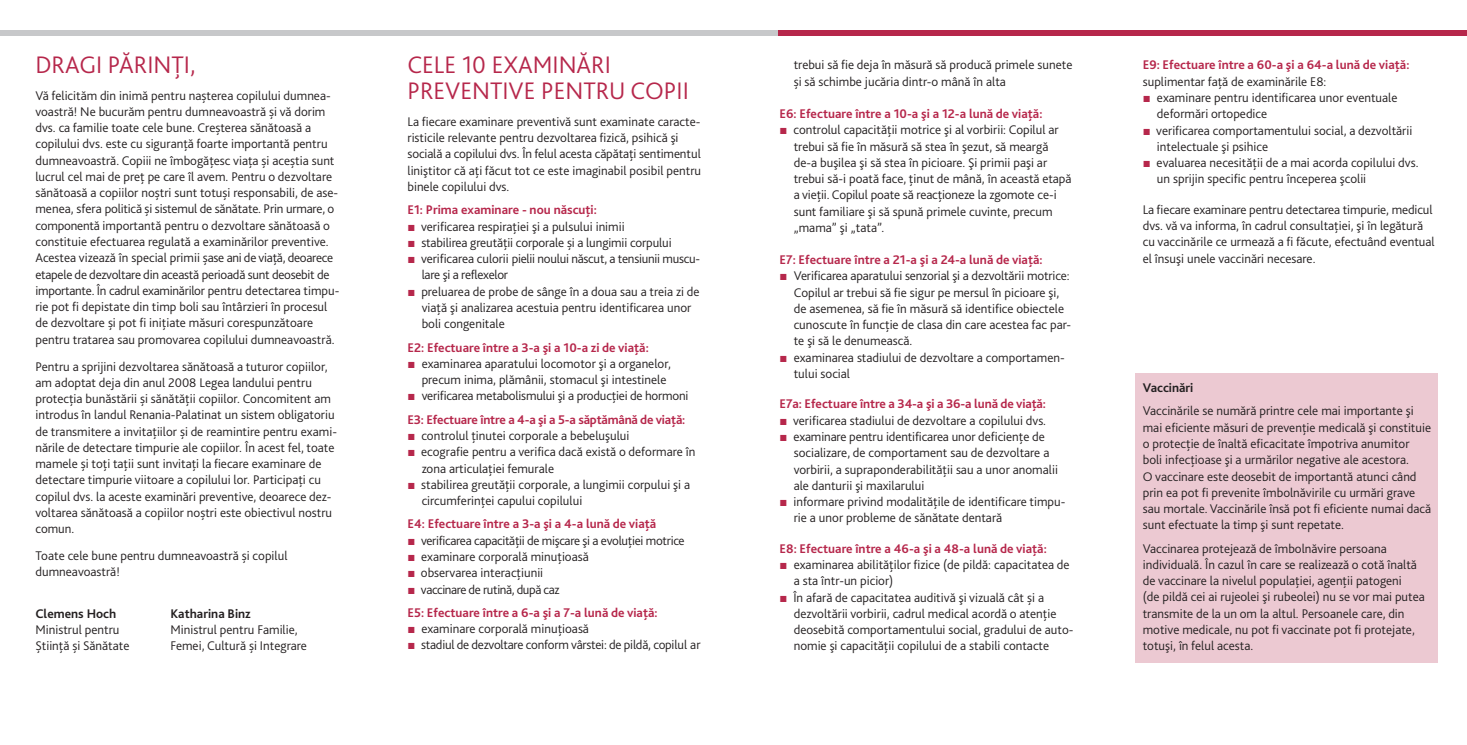
<style>
.page{position:relative;width:1467px;height:745px;background:#fff}
.page>*{position:absolute;margin:0;border:0;box-sizing:border-box;transform-origin:0 0}
.t1{font:300 25px/26.2px "Bliss 2";color:#b6274b}
.Absatzformat_1{font:300 13.12px/16.2px "Bliss 2";color:#231f20}
.t2{font:700 13.12px "Bliss 2";color:#b6274b}
.Absatzformat_1-2{font:300 13.12px/16.2px "Bliss 2";letter-spacing:-.02em;color:#231f20}
.Absatzformat_1-3{font:300 13.12px "Bliss 2";letter-spacing:-.025em;color:#231f20}
.t3{font:700 13.12px "Bliss 2";color:#231f20}
.Absatzformat_1-4{font:300 13.12px "Bliss 2";letter-spacing:-.03em;color:#231f20}
.s1{font-family:"Arial";font-weight:400;color:#b6274b}
</style>
<div class="page">
<div style="left:0;top:30px;width:779px;height:5px;background:#c7c8ca"></div>
<div style="left:779px;top:30px;width:688px;height:5px;background:#b6274b"></div>
<div style="left:1135px;top:373px;width:303px;height:289px;background:#ecc9d2"></div>
<h2 class="t1" style="left:35px;top:51px;width:162px">DRAGI PĂRINŢI,</h2>
<p class="Absatzformat_1" style="left:35px;top:87px;width:305px">Vă felicităm din inimă pentru nașterea copilului dumnea&shy;voastră! Ne bucurăm pentru dumneavoastră și vă dorim dvs. ca familie toate cele bune. Creșterea sănătoasă a copilului dvs. este cu siguranță foarte importantă pentru dumneavoastră. Copiii ne îmbogățesc viața și aceștia sunt lucrul cel mai de preț pe care îl avem. Pentru o dezvoltare sănătoasă a copiilor noștri sunt totuși responsabili, de ase&shy;menea, sfera politică și sistemul de sănătate. Prin urmare, o componentă importantă pentru o dezvoltare sănătoasă o constituie efectuarea regulată a examinărilor preventive.<br>Acestea vizează în special primii șase ani de viață, deoarece etapele de dezvoltare din această perioadă sunt deosebit de importante. În cadrul examinărilor pentru detectarea timpu&shy;rie pot fi depistate din timp boli sau întârzieri în procesul de dezvoltare și pot fi inițiate măsuri corespunzătoare pentru tratarea sau promovarea copilului dumneavoastră.</p>
<p class="Absatzformat_1" style="left:35px;top:357px;width:303px">Pentru a sprijini dezvoltarea sănătoasă a tuturor copiilor, am adoptat deja din anul 2008 Legea landului pentru protecția bunăstării și sănătății copiilor. Concomitent am introdus în landul Renania-Palatinat un sistem obligatoriu de transmitere a invitațiilor și de reamintire pentru exami&shy;nările de detectare timpurie ale copiilor. În acest fel, toate mamele și toți tații sunt invitați la fiecare examinare de detectare timpurie viitoare a copilului lor. Participați cu copilul dvs. la aceste examinări preventive, deoarece dez&shy;voltarea sănătoasă a copiilor noștri este obiectivul nostru comun.</p>
<p class="Absatzformat_1" style="left:35px;top:547px;width:254px">Toate cele bune pentru dumneavoastră și copilul dumneavoastră!</p>
<p class="t3" style="left:35px;top:604px;width:82px">Clemens Hoch</p>
<p class="t3" style="left:170px;top:604px;width:82px">Katharina Binz</p>
<p class="Absatzformat_1" style="left:35px;top:620px;width:86px">Ministrul pentru</p>
<p class="Absatzformat_1" style="left:170px;top:620px;width:129px">Ministrul pentru Familie,</p>
<p class="Absatzformat_1" style="left:35px;top:636px;width:96px">Știință și Sănătate</p>
<p class="Absatzformat_1" style="left:170px;top:636px;width:138px">Femei, Cultură și Integrare</p>
<h2 class="t1" style="left:407px;top:51px;width:283px">CELE 10 EXAMINĂRI<br>PREVENTIVE PENTRU COPII</h2>
<p class="Absatzformat_1" style="left:407px;top:113px;width:295px">La fiecare examinare preventivă sunt examinate caracte&shy;risticile relevante pentru dezvoltarea fizică, psihică şi socială a copilului dvs. În felul acesta căpătaţi sentimentul liniştitor că aţi făcut tot ce este imaginabil posibil pentru binele copilului dvs.</p>
<p class="t2" style="left:407px;top:202px;width:191px">E1: Prima examinare - nou născuţi:</p>
<p class="Absatzformat_1" style="left:407px;top:217px;width:219px"><span class="s1">■</span> verificarea respiraţiei şi a pulsului inimii</p>
<p class="Absatzformat_1" style="left:407px;top:234px;width:266px"><span class="s1">■</span> stabilirea greutăţii corporale și a lungimii corpului</p>
<p class="Absatzformat_1-2" style="left:422px;top:250px;width:280px;text-indent:-14px"><span class="s1">■</span> verificarea culorii pielii noului născut, a tensiunii muscu&shy;lare şi a reflexelor</p>
<p class="Absatzformat_1" style="left:422px;top:282px;width:279px;text-indent:-14px"><span class="s1">■</span> preluarea de probe de sânge în a doua sau a treia zi de viaţă şi analizarea acestuia pentru identificarea unor boli congenitale</p>
<p class="t2" style="left:407px;top:339px;width:243px">E2: Efectuare între a 3-a şi a 10-a zi de viaţă:</p>
<p class="Absatzformat_1" style="left:422px;top:355px;width:251px;text-indent:-14px"><span class="s1">■</span> examinarea aparatului locomotor şi a organelor, precum inima, plămânii, stomacul şi intestinele</p>
<p class="Absatzformat_1" style="left:407px;top:387px;width:282px"><span class="s1">■</span> verificarea metabolismului şi a producţiei de hormoni</p>
<p class="t2" style="left:407px;top:411px;width:279px">E3: Efectuare între a 4-a şi a 5-a săptămână de viaţă:</p>
<p class="Absatzformat_1" style="left:407px;top:427px;width:224px"><span class="s1">■</span> controlul ţinutei corporale a bebeluşului</p>
<p class="Absatzformat_1" style="left:422px;top:443px;width:275px;text-indent:-14px"><span class="s1">■</span> ecografie pentru a verifica dacă există o deformare în zona articulaţiei femurale</p>
<p class="Absatzformat_1" style="left:422px;top:475px;width:270px;text-indent:-14px"><span class="s1">■</span> stabilirea greutăţii corporale, a lungimii corpului şi a circumferinţei capului copilului</p>
<p class="t2" style="left:407px;top:515px;width:250px">E4: Efectuare între a 3-a şi a 4-a lună de viaţă</p>
<p class="Absatzformat_1-3" style="left:407px;top:532px;width:279px"><span class="s1">■</span> verificarea capacităţii de mişcare şi a evoluţiei motrice</p>
<p class="Absatzformat_1" style="left:407px;top:547px;width:183px"><span class="s1">■</span> examinare corporală minuţioasă</p>
<p class="Absatzformat_1" style="left:407px;top:564px;width:137px"><span class="s1">■</span> observarea interacțiunii</p>
<p class="Absatzformat_1-4" style="left:407px;top:580px;width:154px"><span class="s1">■</span> vaccinare de rutină, după caz</p>
<p class="t2" style="left:407px;top:604px;width:252px">E5: Efectuare între a 6-a şi a 7-a lună de viaţă:</p>
<p class="Absatzformat_1" style="left:407px;top:620px;width:183px"><span class="s1">■</span> examinare corporală minuţioasă</p>
<p class="Absatzformat_1-2" style="left:407px;top:636px;width:295px"><span class="s1">■</span> stadiul de dezvoltare conform vârstei: de pildă, copilul ar</p>
<p class="Absatzformat_1" style="left:794px;top:57px;width:280px">trebui să fie deja în măsură să producă primele sunete și să schimbe jucăria dintr-o mână în alta</p>
<p class="t2" style="left:780px;top:105px;width:264px">E6: Efectuare între a 10-a şi a 12-a lună de viaţă:</p>
<p class="Absatzformat_1" style="left:794px;top:121px;width:279px;text-indent:-14px"><span class="s1">■</span> controlul capacităţii motrice şi al vorbirii: Copilul ar trebui să fie în măsură să stea în şezut, să meargă de-a buşilea şi să stea în picioare. Şi primii paşi ar trebui să-i poată face, ţinut de mână, în această etapă a vieţii. Copilul poate să reacţioneze la zgomote ce-i sunt familiare şi să spună primele cuvinte, precum „mama” şi „tata”.</p>
<p class="t2" style="left:780px;top:251px;width:265px">E7: Efectuare între a 21-a şi a 24-a lună de viaţă:</p>
<p class="Absatzformat_1" style="left:794px;top:267px;width:279px;text-indent:-14px"><span class="s1">■</span> Verificarea aparatului senzorial şi a dezvoltării motrice:<br>Copilul ar trebui să fie sigur pe mersul în picioare şi, de asemenea, să fie în măsură să identifice obiectele cunoscute în funcţie de clasa din care acestea fac par&shy;te şi să le denumească.</p>
<p class="Absatzformat_1" style="left:794px;top:348px;width:273px;text-indent:-14px"><span class="s1">■</span> examinarea stadiului de dezvoltare a comportamen&shy;tului social</p>
<p class="t2" style="left:780px;top:395px;width:268px">E7a: Efectuare între a 34-a şi a 36-a lună de viaţă:</p>
<p class="Absatzformat_1" style="left:780px;top:411px;width:268px"><span class="s1">■</span> verificarea stadiului de dezvoltare a copilului dvs.</p>
<p class="Absatzformat_1" style="left:794px;top:428px;width:266px;text-indent:-14px"><span class="s1">■</span> examinare pentru identificarea unor deficienţe de socializare, de comportament sau de dezvoltare a vorbirii, a supraponderabilităţii sau a unor anomalii ale danturii şi maxilarului</p>
<p class="Absatzformat_1" style="left:794px;top:493px;width:273px;text-indent:-14px"><span class="s1">■</span> informare privind modalităţile de identificare timpu&shy;rie a unor probleme de sănătate dentară</p>
<p class="t2" style="left:780px;top:540px;width:269px">E8: Efectuare între a 46-a şi a 48-a lună de viaţă:</p>
<p class="Absatzformat_1" style="left:794px;top:556px;width:277px;text-indent:-14px"><span class="s1">■</span> examinarea abilităţilor fizice (de pildă: capacitatea de a sta într-un picior)</p>
<p class="Absatzformat_1" style="left:794px;top:588px;width:281px;text-indent:-14px"><span class="s1">■</span> În afară de capacitatea auditivă şi vizuală cât și a dezvoltării vorbirii, cadrul medical acordă o atenţie deosebită comportamentului social, gradului de auto&shy;nomie şi capacităţii copilului de a stabili contacte</p>
<p class="t2" style="left:1143px;top:57px;width:268px">E9: Efectuare între a 60-a şi a 64-a lună de viaţă:</p>
<p class="Absatzformat_1" style="left:1143px;top:73px;width:185px">suplimentar faţă de examinările E8:</p>
<p class="Absatzformat_1" style="left:1157px;top:89px;width:242px;text-indent:-14px"><span class="s1">■</span> examinare pentru identificarea unor eventuale deformări ortopedice</p>
<p class="Absatzformat_1" style="left:1157px;top:122px;width:257px;text-indent:-14px"><span class="s1">■</span> verificarea comportamentului social, a dezvoltării intelectuale şi psihice</p>
<p class="Absatzformat_1" style="left:1157px;top:154px;width:263px;text-indent:-14px"><span class="s1">■</span> evaluarea necesităţii de a mai acorda copilului dvs. un sprijin specific pentru începerea şcolii</p>
<p class="Absatzformat_1" style="left:1143px;top:201px;width:294px">La fiecare examinare pentru detectarea timpurie, medicul dvs. vă va informa, în cadrul consultaţiei, şi în legătură cu vaccinările ce urmează a fi făcute, efectuând eventual el însuşi unele vaccinări necesare.</p>
<p class="t3" style="left:1143px;top:379px;width:52px">Vaccinări</p>
<p class="Absatzformat_1" style="left:1143px;top:402px;width:290px">Vaccinările se numără printre cele mai importante şi mai eficiente măsuri de prevenţie medicală şi constituie o protecţie de înaltă eficacitate împotriva anumitor boli infecţioase şi a urmărilor negative ale acestora.<br>O vaccinare este deosebit de importantă atunci când prin ea pot fi prevenite îmbolnăvirile cu urmări grave sau mortale. Vaccinările însă pot fi eficiente numai dacă sunt efectuate la timp şi sunt repetate.</p>
<p class="Absatzformat_1" style="left:1143px;top:539px;width:284px">Vaccinarea protejează de îmbolnăvire persoana individuală. În cazul în care se realizează o cotă înaltă de vaccinare la nivelul populaţiei, agenţii patogeni<br>(de pildă cei ai rujeolei şi rubeolei) nu se vor mai putea transmite de la un om la altul. Persoanele care, din motive medicale, nu pot fi vaccinate pot fi protejate, totuşi, în felul acesta.</p>
</div>
